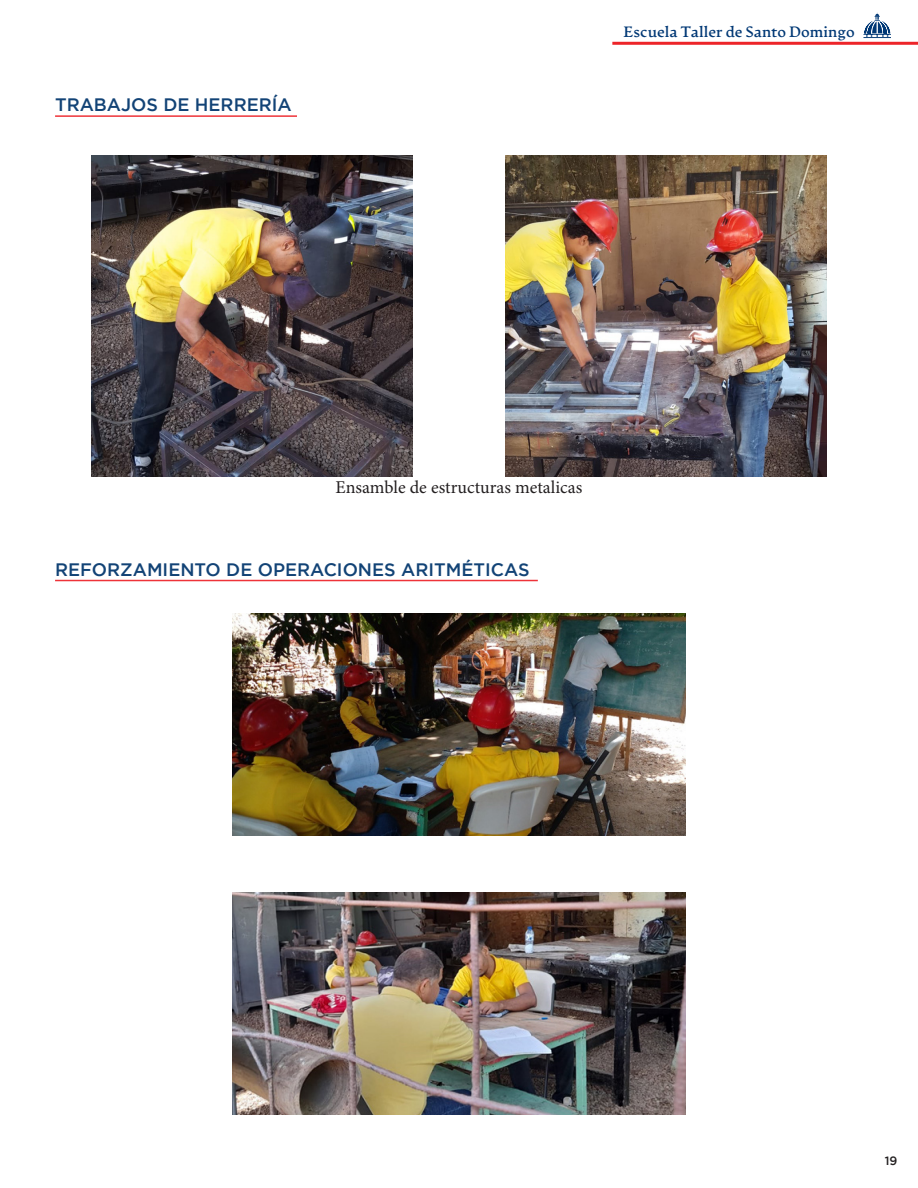
<style>
.page{position:relative;width:918px;height:1188px;background:#fff}
.page>*{position:absolute;margin:0;border:0;box-sizing:border-box;transform-origin:0 0}
.t1{font:500 18px "Gotham";color:#124376}
.t2{font:18px "Minion Pro";color:#231f20}
.t3{font:15px "Artifex CF Bold";color:#003875}
.t4{font:500 12px "Gotham";color:#231f20}
</style>
<div class="page">
<svg style="left:863px;top:12px;width:28px;height:26px"></svg>
<hr style="left:612px;top:42px;width:306px;height:3px;background:#ed2429">
<hr style="left:55px;top:580px;width:483px;height:1px;background:#ee3339">
<hr style="left:55px;top:115px;width:242px;height:2px;background:#ee3339">
<img style="left:233px;top:613px;width:452px;height:223px">
<img style="left:233px;top:892px;width:452px;height:223px">
<img style="left:505px;top:155px;width:321px;height:321px">
<img style="left:92px;top:155px;width:320px;height:321px">
<p class="t1" style="left:55px;top:95px;width:238px">TRABAJOS DE HERRERÍA</p>
<p class="t3" style="left:624px;top:22px;width:233px">Escuela Taller de Santo Domingo</p>
<p class="t2" style="left:336px;top:476px;width:248px">Ensamble de estructuras metalicas</p>
<p class="t1" style="left:55px;top:559px;width:476px">REFORZAMIENTO DE OPERACIONES ARITMÉTICAS</p>
<p class="t4" style="left:885px;top:1154px;width:14px">19</p>
</div>
